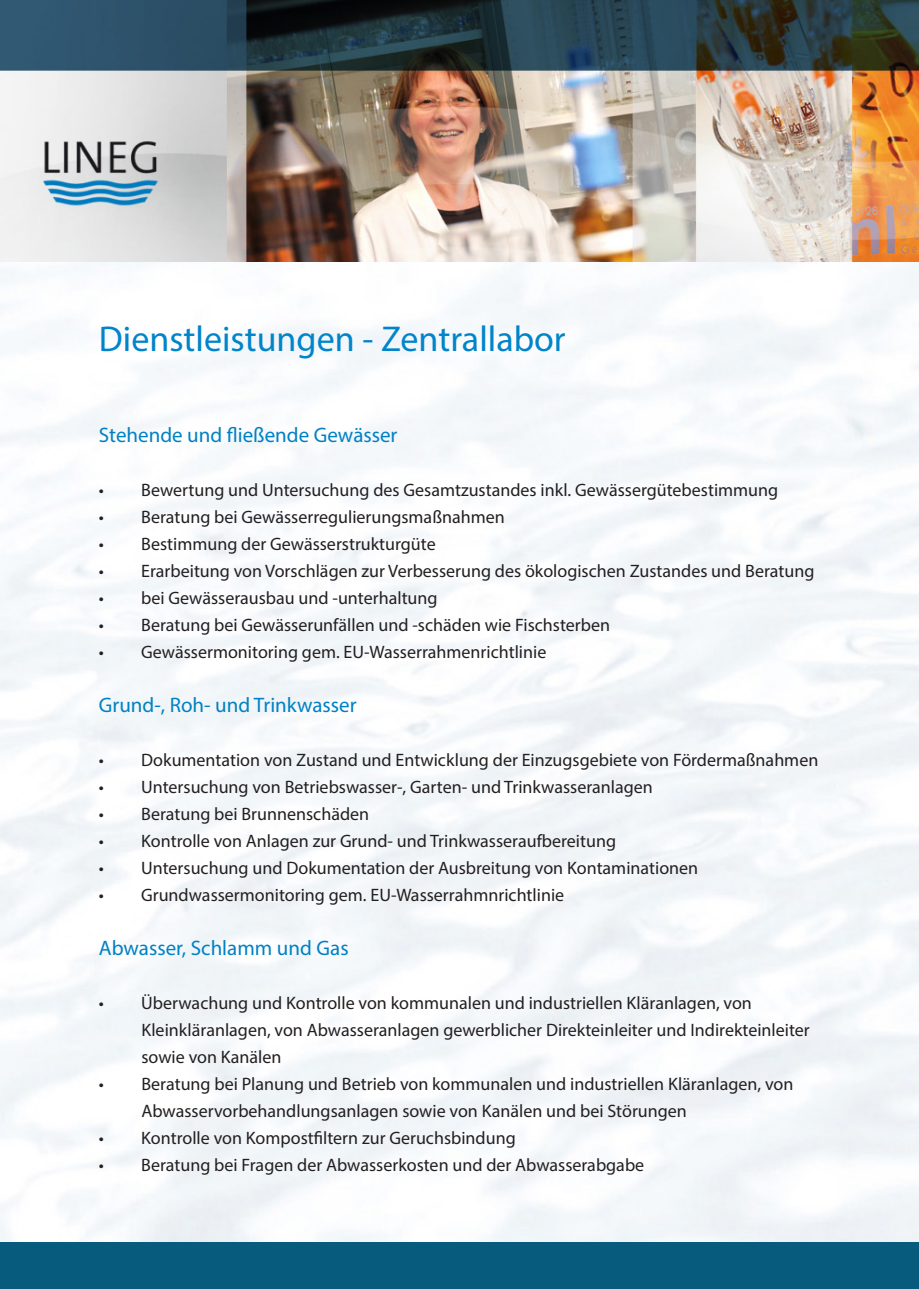
<style>
.page{position:relative;width:919px;height:1289px;background:#fff}
.page>*{position:absolute;margin:0;border:0;box-sizing:border-box;transform-origin:0 0}
.t1{font:36px "Myriad Pro";color:#0084ca}
.t2{font:21px "Myriad Pro";color:#0081c4}
.t3{font:18px/27px "Myriad Pro";color:#231f20}
</style>
<div class="page">
<img style="left:0;top:261px;width:918px;height:981px">
<img style="left:0;top:0;width:918px;height:261px">
<div style="left:0;top:1242px;width:918px;height:46px;background:#075c7e"></div>
<h1 class="t1" style="left:99px;top:316px;width:468px">Dienstleistungen - Zentrallabor</h1>
<p class="t2" style="left:99px;top:422px;width:300px">Stehende und fließende Gewässer</p>
<p class="t3" style="left:99px;top:476px;width:680px">• Bewertung und Untersuchung des Gesamtzustandes inkl. Gewässergütebestimmung</p>
<p class="t3" style="left:99px;top:503px;width:407px">• Beratung bei Gewässerregulierungsmaßnahmen</p>
<p class="t3" style="left:99px;top:530px;width:338px">• Bestimmung der Gewässerstrukturgüte</p>
<p class="t3" style="left:99px;top:557px;width:717px">• Erarbeitung von Vorschlägen zur Verbesserung des ökologischen Zustandes und Beratung</p>
<p class="t3" style="left:99px;top:584px;width:340px">• bei Gewässerausbau und -unterhaltung</p>
<p class="t3" style="left:99px;top:611px;width:512px">• Beratung bei Gewässerunfällen und -schäden wie Fischsterben</p>
<p class="t3" style="left:99px;top:638px;width:449px">• Gewässermonitoring gem. EU-Wasserrahmenrichtlinie</p>
<p class="t2" style="left:99px;top:692px;width:259px">Grund-, Roh- und Trinkwasser</p>
<p class="t3" style="left:99px;top:746px;width:721px">• Dokumentation von Zustand und Entwicklung der Einzugsgebiete von Fördermaßnahmen</p>
<p class="t3" style="left:99px;top:773px;width:555px">• Untersuchung von Betriebswasser-, Garten- und Trinkwasseranlagen</p>
<p class="t3" style="left:99px;top:800px;width:272px">• Beratung bei Brunnenschäden</p>
<p class="t3" style="left:99px;top:827px;width:518px">• Kontrolle von Anlagen zur Grund- und Trinkwasseraufbereitung</p>
<p class="t3" style="left:99px;top:854px;width:600px">• Untersuchung und Dokumentation der Ausbreitung von Kontaminationen</p>
<p class="t3" style="left:99px;top:881px;width:467px">• Grundwassermonitoring gem. EU-Wasserrahmnrichtlinie</p>
<p class="t2" style="left:99px;top:935px;width:251px">Abwasser, Schlamm und Gas</p>
<p class="t3" style="left:141px;top:989px;width:669px;text-indent:-43px">• Überwachung und Kontrolle von kommunalen und industriellen Kläranlagen, von<br>Kleinkläranlagen, von Abwasseranlagen gewerblicher Direkteinleiter und Indirekteinleiter sowie von Kanälen</p>
<p class="t3" style="left:141px;top:1070px;width:653px;text-indent:-43px">• Beratung bei Planung und Betrieb von kommunalen und industriellen Kläranlagen, von<br>Abwasservorbehandlungsanlagen sowie von Kanälen und bei Störungen</p>
<p class="t3" style="left:99px;top:1124px;width:418px">• Kontrolle von Kompostfiltern zur Geruchsbindung</p>
<p class="t3" style="left:99px;top:1151px;width:547px">• Beratung bei Fragen der Abwasserkosten und der Abwasserabgabe</p>
</div>
